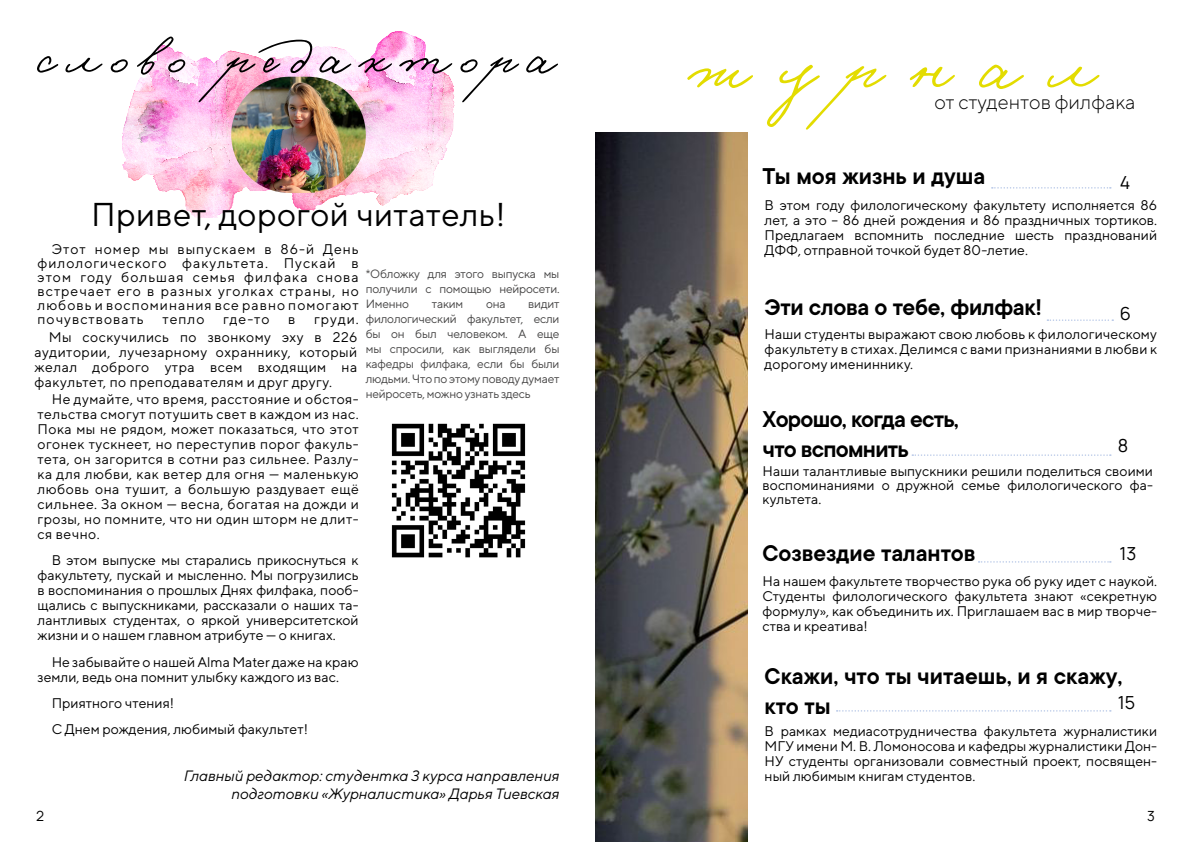
<style>
.page{position:relative;width:1191px;height:842px;background:#fff}
.page>*{position:absolute;margin:0;border:0;box-sizing:border-box;transform-origin:0 0}
.t1{font:72px "Gogol";letter-spacing:.41em;color:#e3dc00}
.t2{font:51px "Gogol";letter-spacing:.22em;color:#000}
.t3{font:33px "TT Norms";letter-spacing:.01em;color:#000}
.t4{font:600 25px/30px "TT Commons";letter-spacing:-.01em;color:#000}
.t5{font:600 25px/30px "TT Commons";letter-spacing:-.03em;color:#000}
.t6{font:300 20px "TT Norms";color:#000}
.t7{font:200 18px "Manrope";color:#000}
.t8{font:italic 15px/18px "TT Norms";color:#000;text-align:right}
.t9{font:14px/15px "TT Norms";color:#000;text-align:justify}
.t10{font:200 14px "Manrope";color:#000}
.t11{font:12px/15px "TT Norms";letter-spacing:-.02em;color:#454444;text-align:justify}
</style>
<div class="page">
<img style="left:122px;top:31px;width:333px;height:187px">
<img style="left:595px;top:133px;width:152px;height:709px">
<img style="left:231px;top:77px;width:135px;height:116px;border-radius:58px">
<svg style="left:991px;top:187px;width:119px;height:2px"></svg>
<svg style="left:978px;top:561px;width:132px;height:2px"></svg>
<svg style="left:836px;top:710px;width:274px;height:2px"></svg>
<svg style="left:1047px;top:319px;width:66px;height:2px"></svg>
<svg style="left:912px;top:454px;width:198px;height:2px"></svg>
<img style="left:391px;top:423px;width:135px;height:135px">
<h2 class="t2" style="left:38px;top:25px;width:519px">слово редактора</h2>
<h3 class="t3" style="left:91px;top:194px;width:416px">Привет, дорогой читатель!</h3>
<p class="t9" style="left:38px;top:242px;width:323px;line-height:14px;text-indent:14px">Этот номер мы выпускаем в 86-й День филологического факультета. Пускай в этом году большая семья филфака снова встречает его в разных уголках страны, но любовь и воспоминания все равно помогают почувствовать</p>
<p class="t11" style="left:366px;top:266px;width:195px">*Обложку для этого выпуска мы получили с помощью нейросети.<br>Именно</p>
<p class="t11" style="left:432px;top:296px;width:33px">таким</p>
<p class="t11" style="left:486px;top:296px;width:21px">она</p>
<p class="t11" style="left:366px;top:296px;width:195px;text-indent:162px">видит филологический факультет, если бы он был человеком. А еще мы спросили, как выглядели бы кафедры филфака, если бы были людьми. Что по этому поводу думает нейросеть, можно узнать здесь</p>
<p class="t9" style="left:162px;top:312px;width:43px">тепло</p>
<p class="t9" style="left:223px;top:312px;width:48px">где-то</p>
<p class="t9" style="left:288px;top:312px;width:9px">в</p>
<p class="t9" style="left:314px;top:312px;width:46px">груди.</p>
<p class="t9" style="left:35px;top:330px;width:324px;text-indent:14px">Мы соскучились по звонкому эху в 226 аудитории, лучезарному охраннику, который желал доброго утра всем входящим на факультет, по преподавателям и друг другу.</p>
<p class="t9" style="left:38px;top:391px;width:323px;text-indent:14px">Не думайте, что время, расстояние и обстоя&shy;тельства смогут потушить свет в каждом из нас.<br>Пока мы не рядом, может показаться, что этот огонек тускнеет, но переступив порог факуль&shy;тета, он загорится в сотни раз сильнее. Разлу&shy;ка для любви, как ветер для огня — маленькую любовь она тушит, а большую раздувает ещё сильнее. За окном — весна, богатая на дожди и грозы, но помните, что ни один шторм не длит&shy;ся вечно.</p>
<p class="t9" style="left:38px;top:553px;width:323px;text-indent:14px">В этом выпуске мы старались прикоснуться к факультету, пускай и мысленно. Мы погрузились в воспоминания о прошлых Днях филфака, пооб&shy;щались с выпускниками, рассказали о наших та&shy;лантливых студентах, о яркой университетской жизни и о нашем главном атрибуте — о книгах.</p>
<p class="t9" style="left:38px;top:654px;width:323px;text-indent:14px">Не забывайте о нашей Alma Mater даже на краю земли, ведь она помнит улыбку каждого из вас.</p>
<p class="t9" style="left:52px;top:690px;width:258px;line-height:26.3px">Приятного чтения!<br>С Днем рождения, любимый факультет!</p>
<p class="t8" style="left:184px;top:766px;width:377px">Главный редактор: студентка 3 курса направления подготовки «Журналистика» Дарья Тиевская</p>
<h1 class="t1" style="left:690px;top:20px;width:408px">журнал</h1>
<h3 class="t6" style="left:934px;top:90px;width:202px">от студентов филфака</h3>
<h3 class="t4" style="left:762px;top:161px;width:224px">Ты моя жизнь и душа</h3>
<p class="t9" style="left:764px;top:197px;width:394px">В этом году филологическому факультету исполняется 86 лет, а это – 86 дней рождения и 86 праздничных тортиков.<br>Предлагаем вспомнить последние шесть празднований ДФФ, отправной точкой будет 80-летие.</p>
<p class="t7" style="left:1119px;top:169px;width:12px">4</p>
<h3 class="t4" style="left:764px;top:292px;width:279px">Эти слова о тебе, филфак!</h3>
<p class="t9" style="left:764px;top:326px;width:394px">Наши студенты выражают свою любовь к филологическому факультету в стихах. Делимся с вами признаниями в любви к дорогому имениннику.</p>
<h3 class="t5" style="left:762px;top:405px;width:198px">Хорошо, когда есть, что вспомнить</h3>
<p class="t7" style="left:1119px;top:300px;width:13px">6</p>
<p class="t7" style="left:1117px;top:432px;width:12px">8</p>
<p class="t9" style="left:762px;top:464px;width:392px;line-height:14px">Наши талантливые выпускники решили поделиться своими воспоминаниями о дружной семье филологического фа&shy;культета.</p>
<h3 class="t4" style="left:762px;top:539px;width:214px">Созвездие талантов</h3>
<p class="t9" style="left:762px;top:573px;width:396px">На нашем факультете творчество рука об руку идет с наукой.<br>Студенты филологического факультета знают «секретную формулу», как объединить их. Приглашаем вас в мир творче&shy;ства и креатива!</p>
<h3 class="t4" style="left:764px;top:662px;width:359px">Скажи, что ты читаешь, и я скажу, кто ты</h3>
<p class="t9" style="left:764px;top:723px;width:394px">В рамках медиасотрудничества факультета журналистики МГУ имени М. В. Ломоносова и кафедры журналистики Дон-НУ студенты организовали совместный проект, посвящен&shy;ный любимым книгам студентов.</p>
<p class="t7" style="left:1119px;top:541px;width:18px">13</p>
<p class="t7" style="left:1117px;top:689px;width:19px">15</p>
<p class="t10" style="left:36px;top:806px;width:9px">2</p>
<p class="t10" style="left:1147px;top:806px;width:9px">3</p>
</div>
